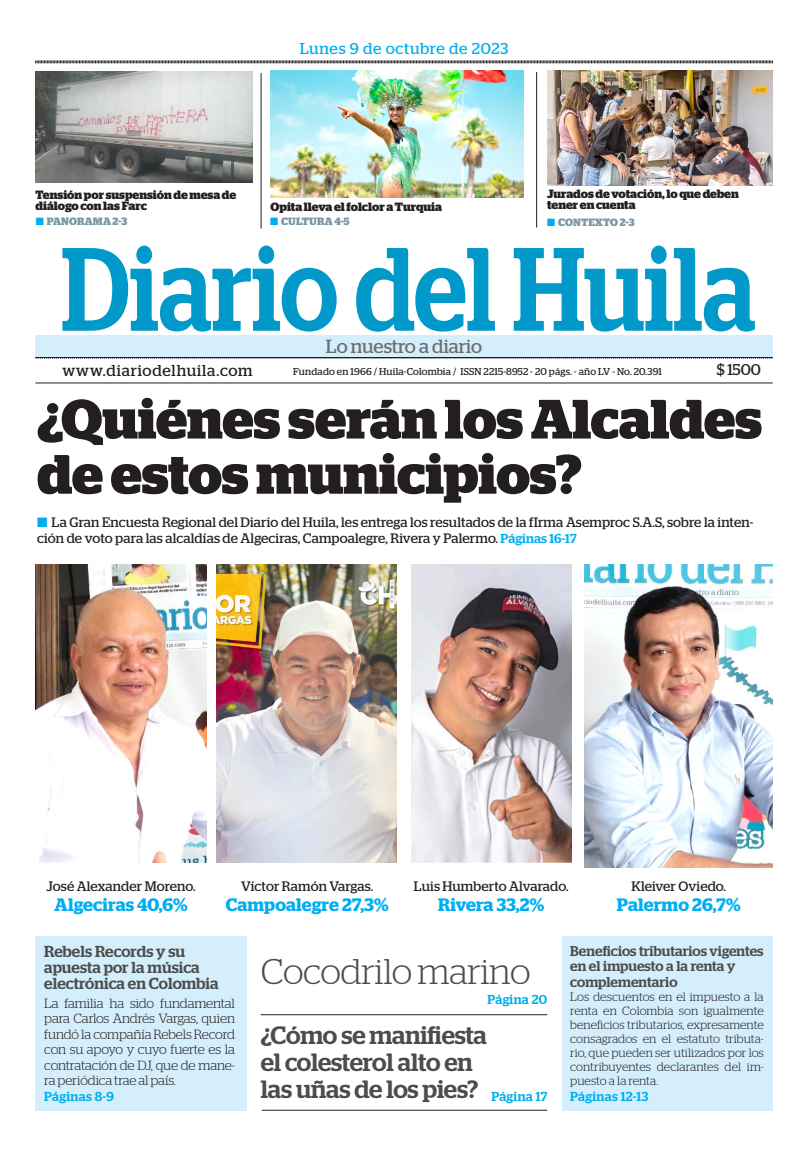
<style>
.page{position:relative;width:801px;height:1154px;background:#fff}
.page>*{position:absolute;margin:0;border:0;box-sizing:border-box;transform-origin:0 0}
.TITULO{font:700 55.3px/55.2px "Stag";letter-spacing:-.005em;color:#231f20}
.TITULO_1{font:300 35.6px "Stag";letter-spacing:-.01em;color:#4b4c4d}
.TITULO_1-2{font:500 25px/27.3px "Stag";letter-spacing:-.005em;color:#4b4c4d}
.TITULO_1-3{font:19px "Stag";color:#6c6d70}
.SUMARIO{font:600 18px "Stag";letter-spacing:.01em;color:#00aeef}
.TITULO_1-4{font:500 15.9px/16.5px "Stag";color:#4b4c4d}
.t1{font:15.7px "Stag";letter-spacing:.05em;color:#231f20}
.t2{font:15.7px "Stag";letter-spacing:.045em;color:#00aeef}
.t3{font:15.6px "Stag";color:#231f20}
.TITULO_1-5{font:500 14.2px/15.3px "Stag";letter-spacing:.005em;color:#4b4c4d}
.SUMARIO-2{font:13.7px/16.5px "Stag";letter-spacing:.005em;color:#231f20}
.TITULO_1-6{font:300 13.3px/15.5px "Stag";letter-spacing:-.015em;color:#231f20;text-align:justify}
.TITULO_1-7{font:500 13px "Stag";letter-spacing:.025em;color:#00aeef}
.TITULO_1-8{font:300 12px/14px "Stag";color:#231f20;text-align:justify}
.No_Spacing{font:700 12px/10.8px "Stag";letter-spacing:-.005em;color:#231f20}
.TEXTO{font:700 10.6px "Stag";letter-spacing:.02em;color:#7997a6}
.t4{font:10px "Stag";letter-spacing:.02em;color:#231f20}
.s1{color:#00aeef}
.s2{font-weight:500;font-size:13px;color:#00aeef}
</style>
<div class="page">
<svg style="left:35px;top:60px;width:738px;height:4px;background:#908e8f"></svg>
<svg style="left:62px;top:246px;width:693px;height:86px"></svg>
<svg style="left:35px;top:356px;width:738px;height:2px"></svg>
<hr style="left:35px;top:383px;width:737px;height:1px;background:#231f20">
<div style="left:35px;top:336px;width:737px;height:21px;background:#d4effb"></div>
<hr style="left:261px;top:73px;width:1px;height:156px;background:#231f20">
<hr style="left:536px;top:72px;width:1px;height:156px;background:#231f20">
<img style="left:547px;top:70px;width:225px;height:115px">
<div style="left:36px;top:936px;width:211px;height:175px;background:#d4effb"></div>
<div style="left:562px;top:936px;width:211px;height:175px;background:#d4effb"></div>
<hr style="left:261px;top:1014px;width:286px;height:1px;background:#231f20">
<hr style="left:262px;top:1110px;width:285px;height:1px;background:#231f20">
<img style="left:36px;top:72px;width:217px;height:111px">
<img style="left:271px;top:70px;width:253px;height:127px">
<img style="left:36px;top:564px;width:170px;height:298px">
<img style="left:217px;top:564px;width:180px;height:298px">
<img style="left:411px;top:564px;width:160px;height:298px">
<img style="left:585px;top:564px;width:187px;height:303px">
<p class="t2" style="left:300px;top:40px;width:210px">Lunes 9 de octubre de 2023</p>
<p class="No_Spacing" style="left:35px;top:190px;width:202px">Tensión por suspensión de mesa de diálogo con las Farc</p>
<p class="No_Spacing" style="left:271px;top:201px;width:173px">Opita lleva el folclor a Turquia</p>
<p class="TEXTO" style="left:36px;top:215px;width:93px"><span class="s1">■</span> PANORAMA 2-3</p>
<p class="TEXTO" style="left:270px;top:215px;width:81px"><span class="s1">■</span> CULTURA 4-5</p>
<p class="TITULO_1-3" style="left:326px;top:335px;width:158px">Lo nuestro a diario</p>
<p class="No_Spacing" style="left:547px;top:189px;width:193px">Jurados de votación, lo que deben tener en cuenta</p>
<p class="TEXTO" style="left:547px;top:216px;width:89px"><span class="s1">■</span> CONTEXTO 2-3</p>
<p class="t1" style="left:62px;top:361px;width:192px">www.diariodelhuila.com</p>
<p class="t3" style="left:717px;top:361px;width:46px">$ 1500</p>
<p class="t4" style="left:293px;top:366px;width:371px">Fundado en 1966 / Huila-Colombia / ISSN 2215-8952 - 20 págs. - año LV - No. 20.391</p>
<p class="TITULO" style="left:37px;top:392px;width:726px">¿Quiénes serán los Alcaldes de estos municipios?</p>
<p class="SUMARIO-2" style="left:37px;top:513px;width:717px"><span class="s1">■</span> La Gran Encuesta Regional del Diario del Huila, les entrega los resultados de la fIrma Asemproc S.A.S, sobre la inten&shy;ción de voto para las alcaldías de Algeciras, Campoalegre, Rivera y Palermo. <span class="s2">Páginas 16-17</span></p>
<p class="SUMARIO-2" style="left:47px;top:877px;width:150px">José Alexander Moreno.</p>
<p class="SUMARIO" style="left:55px;top:894px;width:134px">Algeciras 40,6%</p>
<p class="SUMARIO-2" style="left:241px;top:877px;width:134px">Víctor Ramón Vargas.</p>
<p class="SUMARIO" style="left:226px;top:894px;width:164px">Campoalegre 27,3%</p>
<p class="SUMARIO-2" style="left:414px;top:877px;width:156px">Luis Humberto Alvarado.</p>
<p class="SUMARIO" style="left:438px;top:894px;width:108px">Rivera 33,2%</p>
<p class="SUMARIO-2" style="left:631px;top:877px;width:96px">Kleiver Oviedo.</p>
<p class="SUMARIO" style="left:617px;top:894px;width:125px">Palermo 26,7%</p>
<p class="TITULO_1-4" style="left:44px;top:942px;width:176px">Rebels Records y su apuesta por la música electrónica en Colombia</p>
<p class="TITULO_1-5" style="left:570px;top:943px;width:195px">Beneficios tributarios vigentes en el impuesto a la renta y complementario</p>
<p class="TITULO_1" style="left:261px;top:951px;width:271px">Cocodrilo marino</p>
<p class="TITULO_1-8" style="left:570px;top:990px;width:195px">Los descuentos en el impuesto a la renta en Colombia son igualmente beneficios tributarios, expresamente consagrados en el estatuto tributa&shy;rio, que pueden ser utilizados por los contribuyentes declarantes del im&shy;puesto a la renta.</p>
<p class="TITULO_1-7" style="left:487px;top:992px;width:61px">Página 20</p>
<p class="TITULO_1-6" style="left:44px;top:995px;width:192px">La familia ha sido fundamental para Carlos Andrés Vargas, quien fundó la compañía Rebels Record con su apoyo y cuyo fuerte es la contratación de DJ, que de mane&shy;ra periódica trae al país.</p>
<p class="TITULO_1-2" style="left:261px;top:1021px;width:228px">¿Cómo se manifiesta el colesterol alto en las uñas de los pies?</p>
<p class="TITULO_1-7" style="left:44px;top:1089px;width:71px">Páginas 8-9</p>
<p class="TITULO_1-7" style="left:570px;top:1089px;width:79px">Páginas 12-13</p>
<p class="TITULO_1-7" style="left:491px;top:1089px;width:57px">Página 17</p>
</div>
